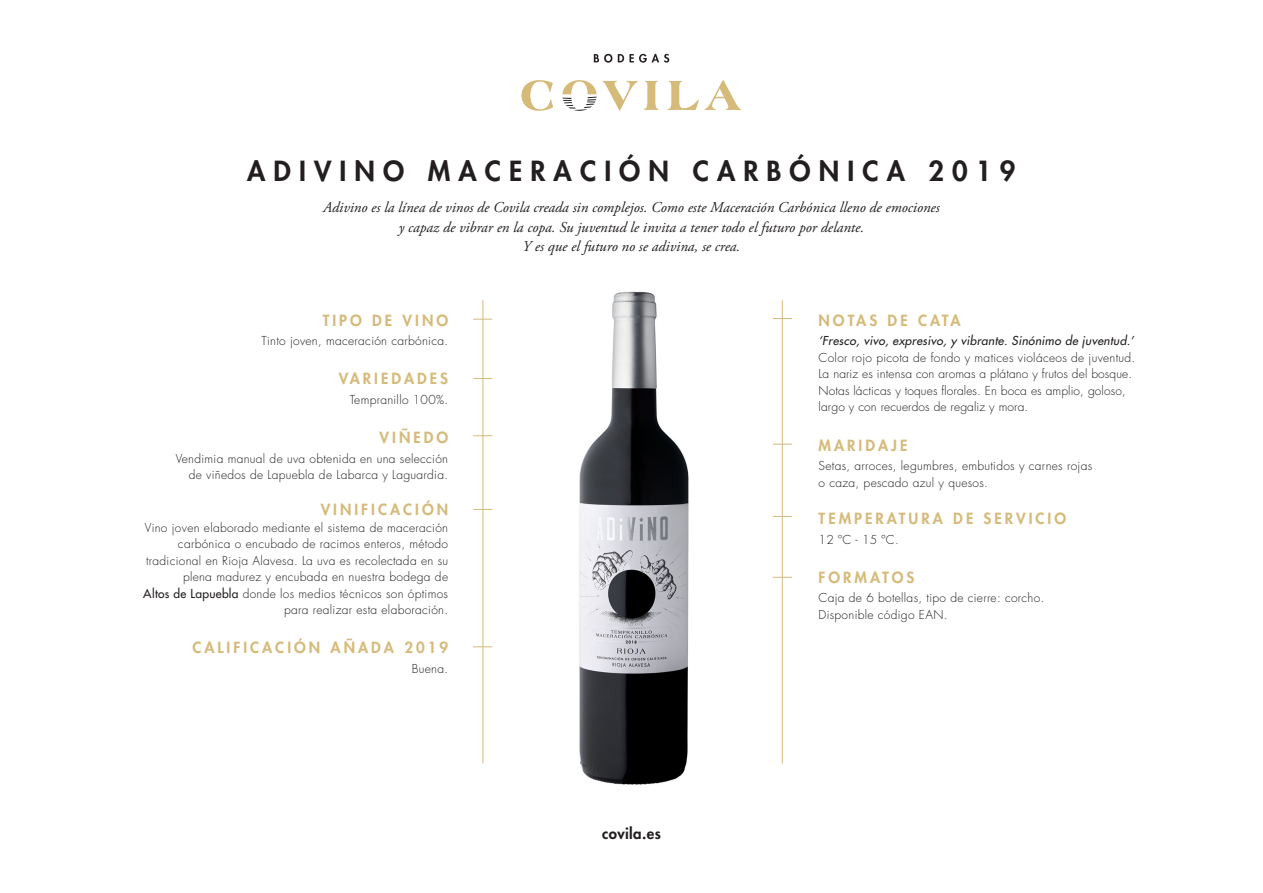
<style>
.page{position:relative;width:1263px;height:893px;background:#fff}
.page>*{position:absolute;margin:0;border:0;box-sizing:border-box;transform-origin:0 0}
.t1{font:800 27px "Futura Std";letter-spacing:.3em;color:#231f20}
.t2{font:italic 15px "Adobe Garamond Pro";color:#231f20}
.t3{font:800 15px "Futura Std";letter-spacing:.2em;color:#d5ba7a}
.t4{font:800 15px "Futura Std";letter-spacing:.025em;color:#231f20}
.t5{font:300 12px/16.5px "Futura Std";letter-spacing:.025em;color:#231f20;text-align:right}
.t6{font:italic 500 12px "Futura Std";letter-spacing:.025em;color:#231f20}
.s1{font-weight:500}
</style>
<div class="page">
<svg style="left:594px;top:54px;width:18px;height:9px"></svg>
<svg style="left:618px;top:54px;width:51px;height:9px"></svg>
<svg style="left:521px;top:80px;width:32px;height:31px"></svg>
<svg style="left:603px;top:81px;width:35px;height:30px"></svg>
<svg style="left:644px;top:81px;width:14px;height:29px"></svg>
<svg style="left:668px;top:80px;width:73px;height:30px"></svg>
<svg style="left:562px;top:80px;width:35px;height:31px"></svg>
<img style="left:579px;top:291px;width:110px;height:494px">
<hr style="left:483px;top:300px;width:1px;height:463px;background:#d5ba7a">
<hr style="left:782px;top:300px;width:1px;height:463px;background:#d5ba7a">
<svg style="left:473px;top:319px;width:19px;height:1px"></svg>
<svg style="left:773px;top:318px;width:19px;height:1px"></svg>
<svg style="left:473px;top:378px;width:19px;height:1px"></svg>
<svg style="left:773px;top:444px;width:19px;height:1px"></svg>
<svg style="left:473px;top:435px;width:19px;height:1px"></svg>
<svg style="left:773px;top:516px;width:19px;height:1px"></svg>
<svg style="left:473px;top:509px;width:19px;height:1px"></svg>
<svg style="left:473px;top:646px;width:19px;height:1px"></svg>
<svg style="left:773px;top:577px;width:19px;height:1px"></svg>
<p class="t1" style="left:247px;top:154px;width:769px">ADIVINO MACERACIÓN CARBÓNICA 2019</p>
<p class="t2" style="left:323px;top:198px;width:618px">Adivino es la línea de vinos de Covila creada sin complejos. Como este Maceración Carbónica lleno de emociones</p>
<p class="t2" style="left:399px;top:218px;width:467px">y capaz de vibrar en la copa. Su juventud le invita a tener todo el futuro por delante.</p>
<p class="t2" style="left:523px;top:237px;width:219px">Y es que el futuro no se adivina, se crea.</p>
<p class="t3" style="left:323px;top:311px;width:127px">TIPO DE VINO</p>
<p class="t5" style="left:262px;top:333px;width:188px">Tinto joven, maceración carbónica.</p>
<p class="t3" style="left:339px;top:369px;width:111px">VARIEDADES</p>
<p class="t5" style="left:350px;top:392px;width:100px">Tempranillo 100%.</p>
<p class="t3" style="left:380px;top:428px;width:70px">VIÑEDO</p>
<p class="t5" style="left:176px;top:450px;width:274px">Vendimia manual de uva obtenida en una selección</p>
<p class="t5" style="left:189px;top:467px;width:261px">de viñedos de Lapuebla de Labarca y Laguardia.</p>
<p class="t3" style="left:321px;top:500px;width:129px">VINIFICACIÓN</p>
<p class="t5" style="left:145px;top:519px;width:305px">Vino joven elaborado mediante el sistema de maceración</p>
<p class="t5" style="left:178px;top:536px;width:272px">carbónica o encubado de racimos enteros, método</p>
<p class="t5" style="left:146px;top:552px;width:303px">tradicional en Rioja Alavesa. La uva es recolectada en su plena madurez y encubada en nuestra bodega de</p>
<p class="t5" style="left:143px;top:585px;width:306px"><span class="s1">Altos de Lapuebla</span> donde los medios técnicos son óptimos para realizar esta elaboración.</p>
<p class="t3" style="left:192px;top:638px;width:257px">CALIFICACIÓN AÑADA 2019</p>
<p class="t5" style="left:412px;top:660px;width:38px">Buena.</p>
<p class="t4" style="left:602px;top:824px;width:60px">covila.es</p>
<p class="t3" style="left:819px;top:311px;width:144px">NOTAS DE CATA</p>
<p class="t6" style="left:819px;top:334px;width:317px">‘Fresco, vivo, expresivo, y vibrante. Sinónimo de juventud.’</p>
<p class="t5" style="left:819px;top:350px;width:318px;text-align:left">Color rojo picota de fondo y matices violáceos de juventud.<br>La nariz es intensa con aromas a plátano y frutos del bosque.<br>Notas lácticas y toques florales. En boca es amplio, goloso, largo y con recuerdos de regaliz y mora.</p>
<p class="t3" style="left:819px;top:435px;width:90px">MARIDAJE</p>
<p class="t5" style="left:819px;top:458px;width:275px">Setas, arroces, legumbres, embutidos y carnes rojas</p>
<p class="t5" style="left:819px;top:474px;width:171px">o caza, pescado azul y quesos.</p>
<p class="t3" style="left:819px;top:509px;width:249px">TEMPERATURA DE SERVICIO</p>
<p class="t5" style="left:819px;top:531px;width:82px">12 ºC - 15 ºC.</p>
<p class="t3" style="left:819px;top:567px;width:97px">FORMATOS</p>
<p class="t5" style="left:819px;top:590px;width:227px">Caja de 6 botellas, tipo de cierre: corcho.</p>
<p class="t5" style="left:819px;top:606px;width:130px">Disponible código EAN.</p>
</div>
